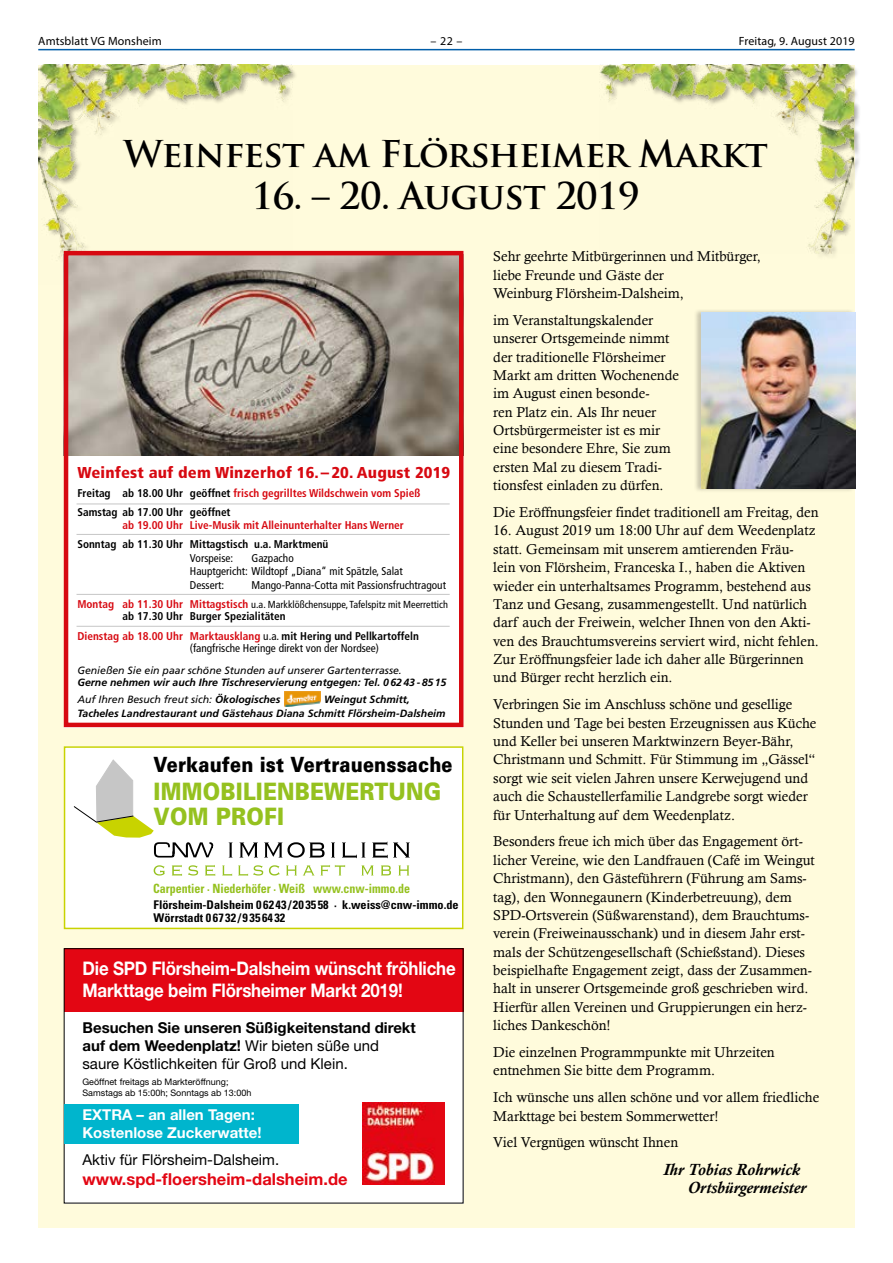
<style>
.page{position:relative;width:893px;height:1263px;background:#fff}
.page>*{position:absolute;margin:0;border:0;box-sizing:border-box;transform-origin:0 0}
.t1{font:700 36px "Trajan Pro";letter-spacing:-.02em;color:#000}
.t2{font:900 24px/25.5px "Univers";letter-spacing:.01em;color:#95c11f;scale:.87 1}
.t3{font:900 21px "Univers";letter-spacing:.01em;color:#000;scale:.86 1}
.t4{font:700 18.75px/21.8px "Helvetica Neue";letter-spacing:-.01em;color:#fff;scale:.9 1}
.t5{font:italic 700 16.5px/18.5px "Calisto";color:#000}
.t6{font:700 16.5px "Helvetica Neue";color:#e30613}
.t7{font:900 condensed 15.75px "Frutiger";letter-spacing:.01em;color:#d70911;scale:1.06 1}
.t8{font:700 15px/18px "Helvetica Neue";color:#000}
.t9{font:700 15px/18px "Helvetica Neue";color:#fff}
.t10{font:15px "Helvetica Neue";color:#000}
.t11{font:14.25px/18.3px "Calisto";color:#000}
.t12{font:700 condensed 12.75px "Univers";color:#95c11f;scale:.94 1}
.t13{font:700 condensed 12px/13.5px "Univers";color:#000}
.t14{font:12px "Myriad Pro";letter-spacing:.01em;color:#000}
.t15{font:700 condensed 11.25px/19.2px "Frutiger";color:#000}
.t16{font:condensed 11.25px/13.5px "Frutiger";color:#000}
.t17{font:700 condensed 11.25px "Frutiger";color:#d70911}
.t18{font:italic 700 10.5px/17px "Frutiger";color:#000}
.t19{font:italic 10.5px "Frutiger";color:#000}
.t20{font:condensed 10.2px "Frutiger";color:#000}
.t21{font:9px/10.8px "Helvetica Neue";color:#000}
.s1{color:#d70911}
.s2{font-weight:700;font-size:11.25px;color:#d70911}
.s3{font-weight:400}
</style>
<div class="page">
<hr style="left:38px;top:49px;width:817px;height:1px;background:#005da9">
<div style="left:38px;top:65px;width:817px;height:1162px;background:#fffbdc"></div>
<div style="left:38px;top:64px;width:260px;height:201px;background:#fffbdc"></div>
<img style="left:38px;top:65px;width:255px;height:219px">
<div style="left:600px;top:64px;width:261px;height:197px;background:#000;opacity:.3"></div>
<img style="left:600px;top:65px;width:254px;height:189px">
<div style="left:64px;top:251px;width:399px;height:476px;background:#fff"></div>
<img style="left:285px;top:692px;width:35px;height:14px">
<hr style="left:77px;top:534px;width:373px;height:1px;background:#c6c6c6">
<hr style="left:77px;top:594px;width:373px;height:1px;background:#c6c6c6">
<hr style="left:77px;top:626px;width:373px;height:1px;background:#c6c6c6">
<img style="left:69px;top:256px;width:389px;height:199px">
<hr style="left:77px;top:504px;width:373px;height:1px;background:#c6c6c6">
<div style="left:64px;top:251px;width:399px;height:476px;border:4px solid #d70911"></div>
<div style="left:64px;top:948px;width:399px;height:255px;background:#fff"></div>
<div style="left:64px;top:948px;width:399px;height:64px;background:#e30613"></div>
<div style="left:64px;top:948px;width:399px;height:255px;border:1px solid #000"></div>
<img style="left:363px;top:1103px;width:82px;height:82px">
<div style="left:64px;top:1104px;width:234px;height:40px;background:#00b5cd"></div>
<div style="left:64px;top:746px;width:399px;height:183px;background:#fff"></div>
<svg style="left:154px;top:865px;width:255px;height:11px"></svg>
<svg style="left:73px;top:759px;width:141px;height:98px"></svg>
<svg style="left:229px;top:842px;width:181px;height:16px"></svg>
<div style="left:64px;top:746px;width:399px;height:183px;border:2px solid #c8d300"></div>
<div style="left:693px;top:309px;width:162px;height:183px;background:#000;opacity:.21"></div>
<img style="left:702px;top:313px;width:153px;height:175px">
<p class="t14" style="left:38px;top:34px;width:125px">Amtsblatt VG Monsheim</p>
<p class="t14" style="left:431px;top:34px;width:33px">– 22 –</p>
<p class="t14" style="left:739px;top:34px;width:117px">Freitag, 9. August 2019</p>
<h1 class="t1" style="left:123px;top:132px;width:646px">Weinfest am Flörsheimer Markt</h1>
<h1 class="t1" style="left:252px;top:174px;width:389px">16. – 20. August 2019</h1>
<p class="t7" style="left:77px;top:463px;width:353px">Weinfest auf dem Winzerhof 16. – 20. August 2019</p>
<p class="t15" style="left:77px;top:483px;width:345px">Freitag ab 18.00 Uhr geöffnet <span class="s1">frisch gegrilltes Wildschwein vom Spieß<br></span>Samstag ab 17.00 Uhr geöffnet</p>
<p class="t17" style="left:122px;top:518px;width:283px">ab 19.00 Uhr Live-Musik mit Alleinunterhalter Hans Werner</p>
<p class="t15" style="left:77px;top:534px;width:252px">Sonntag ab 11.30 Uhr Mittagstisch u.a. Marktmenü</p>
<p class="t16" style="left:190px;top:551px;width:45px">Vorspeise:</p>
<p class="t16" style="left:190px;top:551px;width:214px;text-indent:62px">Gazpacho<br>Hauptgericht: Wildtopf „Diana“ mit Spätzle, Salat<br>Dessert:</p>
<p class="t16" style="left:251px;top:578px;width:196px">Mango-Panna-Cotta mit Passionsfruchtragout</p>
<p class="t20" style="left:77px;top:598px;width:372px"><span class="s2">Montag ab 11.30 Uhr Mittagstisch</span> u.a. Markklößchensuppe, Tafelspitz mit Meerrettich</p>
<p class="t15" style="left:77px;top:607px;width:343px;text-indent:45px">ab 17.30 Uhr Burger Spezialitäten<br><span class="s1">Dienstag ab 18.00 Uhr Marktausklang</span> <span class="s3">u.a.</span> mit Hering und Pellkartoffeln</p>
<p class="t16" style="left:190px;top:642px;width:191px">(fangfrische Heringe direkt von der Nordsee)</p>
<p class="t19" style="left:77px;top:664px;width:326px">Genießen Sie ein paar schöne Stunden auf unserer Gartenterrasse.</p>
<p class="t18" style="left:77px;top:674px;width:370px">Gerne nehmen wir auch Ihre Tischreservierung entgegen: Tel. 0 62 43 - 85 15<br><span class="s3">Auf Ihren Besuch freut sich:</span> Ökologisches</p>
<p class="t18" style="left:77px;top:693px;width:369px;line-height:13.5px;text-indent:247px">Weingut Schmitt,<br>Tacheles Landrestaurant und Gästehaus Diana Schmitt Flörsheim-Dalsheim</p>
<h3 class="t3" style="left:154px;top:751px;width:349px">Verkaufen ist Vertrauenssache</h3>
<h2 class="t2" style="left:154px;top:778px;width:332px">IMMOBILIENBEWERTUNG<br>VOM PROFI</h2>
<p class="t12" style="left:153px;top:880px;width:275px">Carpentier · Niederhöfer · Weiß www.cnw-immo.de</p>
<p class="t13" style="left:154px;top:898px;width:307px">Flörsheim-Dalsheim 0 62 43 / 20 35 58 · k.weiss@cnw-immo.de<br>Wörrstadt 0 67 32 / 9 35 64 32</p>
<h3 class="t4" style="left:82px;top:957px;width:416px">Die SPD Flörsheim-Dalsheim wünscht fröhliche<br>Markttage beim Flörsheimer Markt 2019!</h3>
<p class="t8" style="left:82px;top:1018px;width:335px">Besuchen Sie unseren Süßigkeitenstand direkt auf dem Weedenplatz! <span class="s3">Wir bieten süße und saure Köstlichkeiten für Groß und Klein.</span></p>
<p class="t21" style="left:82px;top:1076px;width:170px">Geöffnet freitags ab Markteröffnung;<br>Samstags ab 15:00h; Sonntags ab 13:00h</p>
<p class="t9" style="left:82px;top:1105px;width:181px">EXTRA – an allen Tagen:<br>Kostenlose Zuckerwatte!</p>
<p class="t10" style="left:82px;top:1150px;width:198px">Aktiv für Flörsheim-Dalsheim.</p>
<p class="t6" style="left:82px;top:1168px;width:267px">www.spd-floersheim-dalsheim.de</p>
<p class="t11" style="left:493px;top:247px;width:269px">Sehr geehrte Mitbürgerinnen und Mitbürger, liebe Freunde und Gäste der<br>Weinburg Flörsheim-Dalsheim,</p>
<p class="t11" style="left:493px;top:311px;width:187px">im Veranstaltungskalender unserer Ortsgemeinde nimmt der traditionelle Flörsheimer<br>Markt am dritten Wochenende im August einen besonde-<br>ren Platz ein. Als Ihr neuer<br>Ortsbürgermeister ist es mir eine besondere Ehre, Sie zum ersten Mal zu diesem Tradi&shy;tionsfest einladen zu dürfen.</p>
<p class="t11" style="left:493px;top:503px;width:327px">Die Eröffnungsfeier findet traditionell am Freitag, den</p>
<p class="t11" style="left:493px;top:521px;width:327px">16. August 2019 um 18:00 Uhr auf dem Weedenplatz statt. Gemeinsam mit unserem amtierenden Fräu&shy;lein von Flörsheim, Franceska I., haben die Aktiven wieder ein unterhaltsames Programm, bestehend aus Tanz und Gesang, zusammengestellt. Und natürlich darf auch der Freiwein, welcher Ihnen von den Akti&shy;ven des Brauchtumsvereins serviert wird, nicht fehlen.<br>Zur Eröffnungsfeier lade ich daher alle Bürgerinnen und Bürger recht herzlich ein.</p>
<p class="t11" style="left:493px;top:695px;width:325px">Verbringen Sie im Anschluss schöne und gesellige Stunden und Tage bei besten Erzeugnissen aus Küche und Keller bei unseren Marktwinzern Beyer-Bähr, Christmann und Schmitt. Für Stimmung im „Gässel“ sorgt wie seit vielen Jahren unsere Kerwejugend und auch die Schaustellerfamilie Landgrebe sorgt wieder für Unterhaltung auf dem Weedenplatz.</p>
<p class="t11" style="left:493px;top:832px;width:323px">Besonders freue ich mich über das Engagement ört&shy;licher Vereine, wie den Landfrauen (Café im Weingut Christmann), den Gästeführern (Führung am Sams&shy;tag), den Wonnegaunern (Kinderbetreuung), dem SPD-Ortsverein (Süßwarenstand), dem Brauchtums&shy;verein (Freiweinausschank) und in diesem Jahr erst&shy;mals der Schützengesellschaft (Schießstand). Dieses beispielhafte Engagement zeigt, dass der Zusammen&shy;halt in unserer Ortsgemeinde groß geschrieben wird.<br>Hierfür allen Vereinen und Gruppierungen ein herz&shy;liches Dankeschön!</p>
<p class="t11" style="left:493px;top:1043px;width:283px">Die einzelnen Programmpunkte mit Uhrzeiten entnehmen Sie bitte dem Programm.</p>
<p class="t11" style="left:493px;top:1088px;width:327px">Ich wünsche uns allen schöne und vor allem friedliche<br>Markttage bei bestem Sommerwetter!</p>
<p class="t11" style="left:493px;top:1133px;width:186px">Viel Vergnügen wünscht Ihnen</p>
<p class="t5" style="left:688px;top:1160px;width:120px;text-indent:-25px">Ihr Tobias Rohrwick<br>Ortsbürgermeister</p>
</div>
